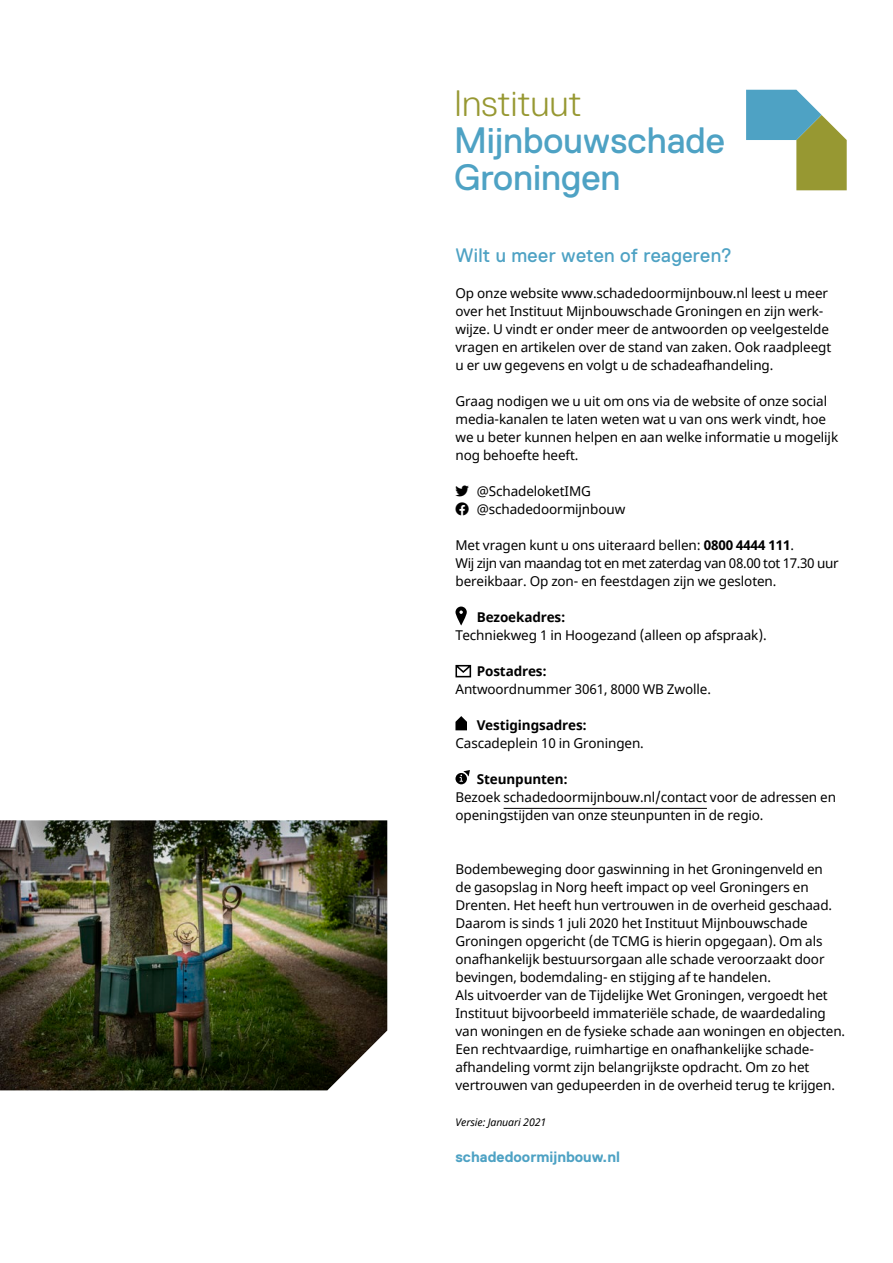
<style>
.page{position:relative;width:893px;height:1263px;background:#fff}
.page>*{position:absolute;margin:0;border:0;box-sizing:border-box;transform-origin:0 0}
.t1{font:36.75px/37.3px "Replica";color:#4ea2c4}
.t2{font:300 36.75px "Replica";color:#979832}
.t3{font:19.5px "Replica";letter-spacing:.015em;color:#4ea2c4}
.t4{font:700 15px "Replica";color:#4ea2c4}
.t5{font:13.5px/18px "Noto Sans";letter-spacing:-.01em;color:#000}
.t6{font:700 13.5px "Noto Sans";letter-spacing:-.01em;color:#000}
.t7{font:italic 10.5px "Noto Sans";letter-spacing:-.01em;color:#000}
.s1{font-weight:700}
</style>
<div class="page">
<img style="left:0;top:820px;width:387px;height:270px">
<svg style="left:746px;top:90px;width:101px;height:100px"></svg>
<hr style="left:504px;top:808px;width:203px;height:1px;background:#000">
<svg style="left:455px;top:606px;width:12px;height:19px"></svg>
<svg style="left:455px;top:665px;width:16px;height:12px"></svg>
<svg style="left:455px;top:716px;width:12px;height:14px"></svg>
<svg style="left:455px;top:770px;width:15px;height:14px"></svg>
<h1 class="t2" style="left:454px;top:83px;width:129px">Instituut</h1>
<h1 class="t1" style="left:454px;top:122px;width:273px">Mijnbouwschade<br>Groningen</h1>
<h2 class="t3" style="left:455px;top:245px;width:278px">Wilt u meer weten of reageren?</h2>
<p class="t5" style="left:455px;top:285px;width:377px">Op onze website www.schadedoormijnbouw.nl leest u meer over het Instituut Mijnbouwschade Groningen en zijn werk&shy;wijze. U vindt er onder meer de antwoorden op veelgestelde vragen en artikelen over de stand van zaken. Ook raadpleegt u er uw gegevens en volgt u de schadeafhandeling.</p>
<p class="t5" style="left:455px;top:393px;width:384px">Graag nodigen we u uit om ons via de website of onze social media-kanalen te laten weten wat u van ons werk vindt, hoe we u beter kunnen helpen en aan welke informatie u mogelijk nog behoefte heeft.</p>
<p class="t5" style="left:455px;top:483px;width:137px">▼▼ @SchadeloketIMG</p>
<p class="t5" style="left:455px;top:501px;width:171px">□□ @schadedoormijnbouw</p>
<p class="t5" style="left:455px;top:537px;width:385px">Met vragen kunt u ons uiteraard bellen: <span class="s1">0800 4444 111</span>.<br>Wij zijn van maandag tot en met zaterdag van 08.00 tot 17.30 uur bereikbaar. Op zon- en feestdagen zijn we gesloten.</p>
<p class="t6" style="left:477px;top:608px;width:90px">Bezoekadres:</p>
<p class="t5" style="left:455px;top:627px;width:313px">Techniekweg 1 in Hoogezand (alleen op afspraak).</p>
<p class="t6" style="left:477px;top:662px;width:72px">Postadres:</p>
<p class="t5" style="left:455px;top:681px;width:257px">Antwoordnummer 3061, 8000 WB Zwolle.</p>
<p class="t6" style="left:477px;top:716px;width:112px">Vestigingsadres:</p>
<p class="t5" style="left:455px;top:735px;width:190px">Cascadeplein 10 in Groningen.</p>
<p class="t6" style="left:477px;top:770px;width:93px">Steunpunten:</p>
<p class="t5" style="left:455px;top:789px;width:382px">Bezoek schadedoormijnbouw.nl/contact voor de adressen en openingstijden van onze steunpunten in de regio.</p>
<p class="t5" style="left:455px;top:861px;width:391px">Bodembeweging door gaswinning in het Groningenveld en<br>de gasopslag in Norg heeft impact op veel Groningers en Drenten. Het heeft hun vertrouwen in de overheid geschaad.<br>Daarom is sinds 1 juli 2020 het Instituut Mijnbouwschade Groningen opgericht (de TCMG is hierin opgegaan). Om als onafhankelijk bestuursorgaan alle schade veroorzaakt door bevingen, bodemdaling- en stijging af te handelen.<br>Als uitvoerder van de Tijdelijke Wet Groningen, vergoedt het Instituut bijvoorbeeld immateriële schade, de waardedaling van woningen en de fysieke schade aan woningen en objecten.<br>Een rechtvaardige, ruimhartige en onafhankelijke schade&shy;afhandeling vormt zijn belangrijkste opdracht. Om zo het vertrouwen van gedupeerden in de overheid terug te krijgen.</p>
<p class="t7" style="left:455px;top:1115px;width:92px">Versie: Januari 2021</p>
<p class="t4" style="left:455px;top:1149px;width:166px">schadedoormijnbouw.nl</p>
</div>
